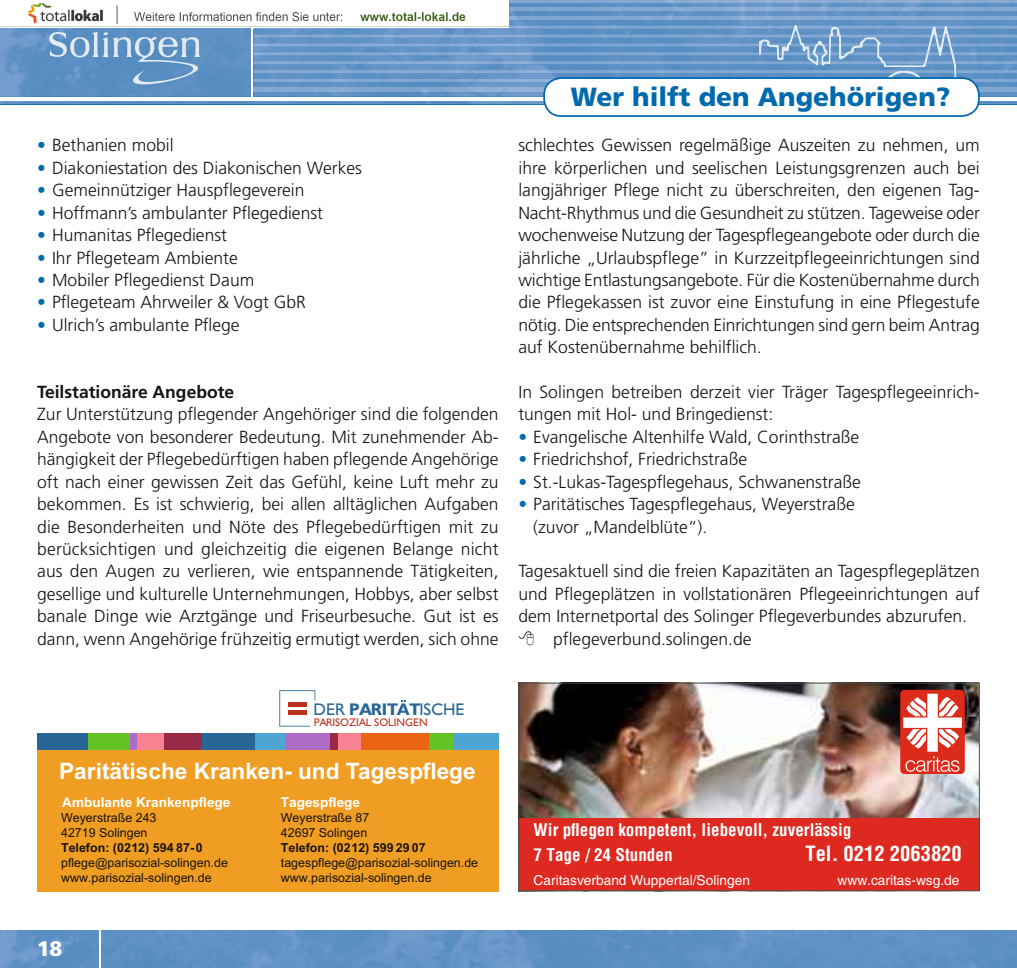
<style>
.page{position:relative;width:1017px;height:968px;background:#fff}
.page>*{position:absolute;margin:0;border:0;box-sizing:border-box;transform-origin:0 0}
.t1{font:900 26.25px "Frutiger";color:#006aad}
.t2{font:22.57px "Arial Bold MT OV IERDAB";color:#fff}
.t3{font:900 21px "Frutiger";color:#fff}
.t4{font:20.47px "Helvetica Condensed Bold OV JPZXDB";color:#fff}
.t5{font:300 17.5px/22.4px "Frutiger";color:#131413;text-align:justify}
.t6{font:700 17.5px "Frutiger";color:#131413}
.t7{font:17.15px/24.7px "Helvetica Condensed Bold OV JPZXDB";color:#fff}
.t8{font:16.97px "Humanist 521 BT Roman OV EERDAB";color:#276696}
.t9{font:13.65px "Helvetica OV MPZXDB";color:#fff}
.t10{font:13.65px "Arial Bold MT OV IERDAB";color:#fff}
.t11{font:12.42px/14.9px "Arial MT OV KERDAB";color:#181310}
.t12{font:12.42px "Arial Bold MT OV IERDAB";color:#181310}
.t13{font:11.03px "Humanist 521 BT Roman OV EERDAB";color:#bc321e}
.s1{color:#006aad}
.s2{font-family:"Humanist 521 BT Bold OV GERDAB"}
</style>
<div class="page">
<img style="left:0;top:2px;width:1017px;height:102px">
<hr style="left:0;top:97px;width:1017px;height:3px;background:#fff">
<img style="left:253px;top:88px;width:764px;height:3px">
<img style="left:253px;top:79px;width:764px;height:3px">
<img style="left:253px;top:70px;width:764px;height:3px">
<img style="left:253px;top:61px;width:764px;height:4px">
<img style="left:253px;top:52px;width:764px;height:4px">
<img style="left:253px;top:43px;width:764px;height:4px">
<img style="left:253px;top:34px;width:764px;height:4px">
<hr style="left:508px;top:16px;width:509px;height:4px;background:#86a8d3">
<hr style="left:508px;top:7px;width:509px;height:4px;background:#87a8d4">
<hr style="left:252px;top:0;width:1px;height:98px;background:#fff">
<img style="left:0;top:930px;width:1017px;height:37px">
<hr style="left:99px;top:930px;width:2px;height:37px;background:#fff">
<svg style="left:49px;top:27px;width:151px;height:57px;background:#73a0cb"></svg>
<img style="left:254px;top:25px;width:763px;height:4px">
<svg style="left:543px;top:25px;width:437px;height:92px"></svg>
<div style="left:357px;top:733px;width:72px;height:30px;background:#eb6414"></div>
<div style="left:255px;top:733px;width:33px;height:32px;background:#4ea5d4"></div>
<div style="left:337px;top:733px;width:24px;height:32px;background:#f98292"></div>
<div style="left:136px;top:733px;width:29px;height:32px;background:#f98292"></div>
<div style="left:286px;top:733px;width:45px;height:32px;background:#ad6bc4"></div>
<div style="left:129px;top:733px;width:8px;height:32px;background:#ad6bc4"></div>
<div style="left:197px;top:733px;width:58px;height:31px;background:#276696"></div>
<div style="left:37px;top:732px;width:52px;height:30px;background:#276696"></div>
<div style="left:453px;top:733px;width:46px;height:32px;background:#4ea5d4"></div>
<div style="left:429px;top:733px;width:24px;height:32px;background:#64c324"></div>
<div style="left:88px;top:733px;width:41px;height:30px;background:#64c324"></div>
<div style="left:331px;top:733px;width:7px;height:31px;background:#972a46"></div>
<div style="left:165px;top:733px;width:37px;height:28px;background:#972a46"></div>
<div style="left:37px;top:749px;width:462px;height:142px;background:#f09e23"></div>
<svg style="left:279px;top:690px;width:37px;height:36px"></svg>
<div style="left:311px;top:701px;width:6px;height:26px;background:#fff"></div>
<div style="left:288px;top:702px;width:19px;height:5px;background:#bc321e"></div>
<div style="left:288px;top:709px;width:19px;height:5px;background:#bc321e"></div>
<img style="left:520px;top:684px;width:458px;height:134px">
<div style="left:900px;top:689px;width:65px;height:84px;background:#dc2a1b;border-radius:4px"></div>
<svg style="left:903px;top:693px;width:59px;height:78px"></svg>
<div style="left:519px;top:818px;width:460px;height:72px;background:#de2921"></div>
<div style="left:518px;top:682px;width:462px;height:209px;border:1px solid #4d4d4c"></div>
<img style="left:0;top:2px;width:508px;height:25px">
<p class="t5" style="left:37px;top:135px;width:138px"><span class="s1">•</span> Bethanien mobil</p>
<p class="t5" style="left:37px;top:158px;width:326px"><span class="s1">•</span> Diakoniestation des Diakonischen Werkes</p>
<p class="t5" style="left:37px;top:180px;width:269px"><span class="s1">•</span> Gemeinnütziger Hauspflegeverein</p>
<p class="t5" style="left:37px;top:203px;width:287px"><span class="s1">•</span> Hoffmann’s ambulanter Pflegedienst</p>
<p class="t5" style="left:37px;top:225px;width:191px"><span class="s1">•</span> Humanitas Pflegedienst</p>
<p class="t5" style="left:37px;top:247px;width:202px"><span class="s1">•</span> Ihr Pflegeteam Ambiente</p>
<p class="t5" style="left:37px;top:270px;width:219px"><span class="s1">•</span> Mobiler Pflegedienst Daum</p>
<p class="t5" style="left:37px;top:292px;width:270px"><span class="s1">•</span> Pflegeteam Ahrweiler &amp; Vogt GbR</p>
<p class="t5" style="left:37px;top:315px;width:204px"><span class="s1">•</span> Ulrich’s ambulante Pflege</p>
<p class="t6" style="left:37px;top:385px;width:199px">Teilstationäre Angebote</p>
<p class="t5" style="left:37px;top:404px;width:463px">Zur Unterstützung pflegender Angehöriger sind die folgenden Angebote von besonderer Bedeutung. Mit zunehmender Ab&shy;hängigkeit der Pflegebedürftigen haben pflegende Angehörige oft nach einer gewissen Zeit das Gefühl, keine Luft mehr zu bekommen. Es ist schwierig, bei allen alltäglichen Aufgaben die Besonderheiten und Nöte des Pflegebedürftigen mit zu berücksichtigen und gleichzeitig die eigenen Belange nicht aus den Augen zu verlieren, wie entspannende Tätigkeiten, gesellige und kulturelle Unternehmungen, Hobbys, aber selbst banale Dinge wie Arztgänge und Friseurbesuche. Gut ist es dann, wenn Angehörige frühzeitig ermutigt werden, sich ohne</p>
<h1 class="t1" style="left:571px;top:87px;width:381px">Wer hilft den Angehörigen?</h1>
<p class="t5" style="left:518px;top:135px;width:463px">schlechtes Gewissen regelmäßige Auszeiten zu nehmen, um ihre körperlichen und seelischen Leistungsgrenzen auch bei langjähriger Pflege nicht zu überschreiten, den eigenen Tag-Nacht-Rhythmus und die Gesundheit zu stützen. Tageweise oder wochenweise Nutzung der Tagespflegeangebote oder durch die jährliche „Urlaubspflege” in Kurzzeitpflegeeinrichtungen sind wichtige Entlastungsangebote. Für die Kostenübernahme durch die Pflegekassen ist zuvor eine Einstufung in eine Pflegestufe nötig. Die entsprechenden Einrichtungen sind gern beim Antrag auf Kostenübernahme behilflich.</p>
<p class="t5" style="left:518px;top:382px;width:463px">In Solingen betreiben derzeit vier Träger Tagespflegeeinrich&shy;tungen mit Hol- und Bringedienst:</p>
<p class="t5" style="left:518px;top:427px;width:342px"><span class="s1">•</span> Evangelische Altenhilfe Wald, Corinthstraße</p>
<p class="t5" style="left:518px;top:449px;width:230px"><span class="s1">•</span> Friedrichshof, Friedrichstraße</p>
<p class="t5" style="left:518px;top:471px;width:344px"><span class="s1">•</span> St.-Lukas-Tagespflegehaus, Schwanenstraße</p>
<p class="t5" style="left:533px;top:494px;width:323px;text-indent:-15px"><span class="s1">•</span> Paritätisches Tagespflegehaus, Weyerstraße (zuvor „Mandelblüte“).</p>
<p class="t5" style="left:518px;top:561px;width:463px">Tagesaktuell sind die freien Kapazitäten an Tagespflegeplätzen</p>
<p class="t5" style="left:518px;top:583px;width:463px">und Pflegeplätzen in vollstationären Pflegeeinrichtungen auf</p>
<p class="t5" style="left:518px;top:606px;width:450px">dem Internetportal des Solinger Pflegeverbundes abzurufen.</p>
<p class="t5" style="left:553px;top:628px;width:200px">pflegeverbund.solingen.de</p>
<p class="t8" style="left:313px;top:702px;width:153px">DER <span class="s2">PARITAT</span>ISCHE</p>
<p class="t13" style="left:314px;top:718px;width:115px">PARISOZIAL SOLINGEN</p>
<p class="t2" style="left:59px;top:762px;width:418px">Paritätische Kranken- und Tagespflege</p>
<p class="t10" style="left:62px;top:796px;width:170px">Ambulante Krankenpflege</p>
<p class="t10" style="left:281px;top:797px;width:81px">Tagespflege</p>
<p class="t11" style="left:281px;top:811px;width:90px">Weyerstraße 87<br>42697 Solingen</p>
<p class="t12" style="left:281px;top:843px;width:146px">Telefon: (0212) 599 29 07</p>
<p class="t11" style="left:281px;top:856px;width:199px">tagespflege@parisozial-solingen.de www.parisozial-solingen.de</p>
<p class="t11" style="left:61px;top:811px;width:97px">Weyerstraße 243<br>42719 Solingen</p>
<p class="t12" style="left:61px;top:843px;width:143px">Telefon: (0212) 594 87- 0</p>
<p class="t11" style="left:61px;top:856px;width:168px">pflege@parisozial-solingen.de www.parisozial-solingen.de</p>
<p class="t3" style="left:37px;top:940px;width:27px">18</p>
<p class="t7" style="left:534px;top:818px;width:319px">Wir pflegen kompetent, liebevoll, zuverlässig<br>7 Tage / 24 Stunden</p>
<p class="t4" style="left:805px;top:845px;width:158px">Tel. 0212 2063820</p>
<p class="t9" style="left:534px;top:875px;width:218px">Caritasverband Wuppertal/Solingen</p>
<p class="t9" style="left:838px;top:875px;width:123px">www.caritas-wsg.de</p>
</div>
